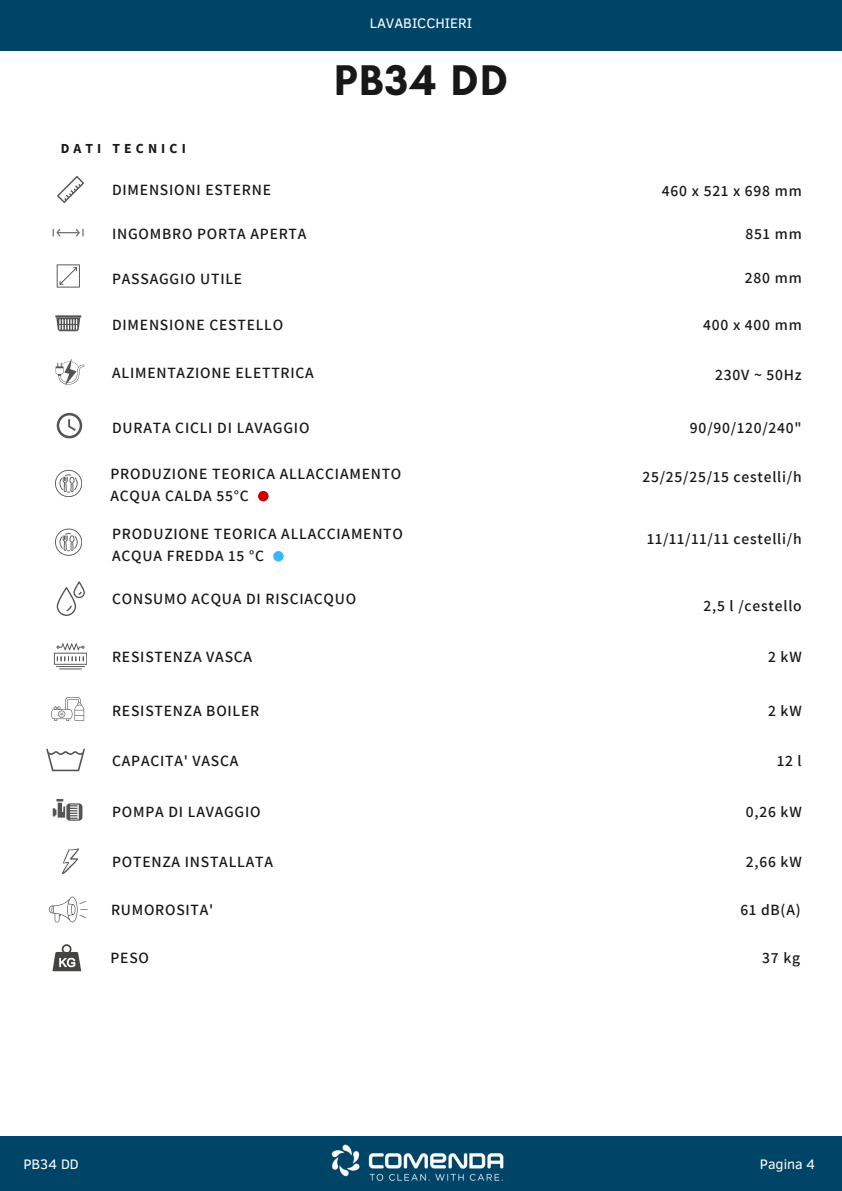
<style>
.page{position:relative;width:842px;height:1191px;background:#fff}
.page>*{position:absolute;margin:0;border:0;box-sizing:border-box;transform-origin:0 0}
.t1{font:700 43.7px "Glacial Indifference";letter-spacing:.035em;color:#181818}
.t2{font:600 15.6px/21.8px "Assistant";letter-spacing:.05em;color:#181818}
.t3{font:14.1px "Clear Sans";color:#fff}
.t4{font:700 13.8px "Source Sans Pro";letter-spacing:.3em;color:#181818}
</style>
<div class="page">
<div style="left:0;top:1136px;width:842px;height:54px;background:#004568"></div>
<img style="left:331px;top:1144px;width:173px;height:37px">
<div style="left:0;top:0;width:842px;height:51px;background:#004568"></div>
<svg style="left:57px;top:176px;width:27px;height:27px"></svg>
<svg style="left:57px;top:264px;width:23px;height:23px"></svg>
<svg style="left:55px;top:317px;width:26px;height:14px"></svg>
<hr style="left:55px;top:315px;width:26px;height:2px;background:#545454">
<svg style="left:53px;top:229px;width:31px;height:7px"></svg>
<svg style="left:57px;top:413px;width:25px;height:25px"></svg>
<svg style="left:56px;top:359px;width:28px;height:26px"></svg>
<svg style="left:57px;top:581px;width:28px;height:35px"></svg>
<svg style="left:62px;top:848px;width:17px;height:25px"></svg>
<svg style="left:51px;top:697px;width:33px;height:24px"></svg>
<svg style="left:46px;top:748px;width:39px;height:23px"></svg>
<svg style="left:53px;top:799px;width:29px;height:21px"></svg>
<svg style="left:54px;top:643px;width:33px;height:26px"></svg>
<svg style="left:49px;top:896px;width:39px;height:26px"></svg>
<svg style="left:52px;top:944px;width:29px;height:27px"></svg>
<svg style="left:55px;top:470px;width:27px;height:27px"></svg>
<svg style="left:55px;top:528px;width:27px;height:27px"></svg>
<div style="left:258px;top:491px;width:11px;height:10px;background:#c00;border-radius:50%"></div>
<div style="left:273px;top:551px;width:11px;height:10px;background:#38b6ff;border-radius:50%"></div>
<p class="t3" style="left:370px;top:13px;width:104px">LAVABICCHIERI</p>
<h2 class="t1" style="left:334px;top:54px;width:175px">PB34 DD</h2>
<h1 class="t4" style="left:61px;top:140px;width:127px">DATI TECNICI</h1>
<p class="t2" style="left:112px;top:178px;width:160px">DIMENSIONI ESTERNE</p>
<h2 class="t2" style="left:662px;top:179px;width:141px">460 x 521 x 698 mm</h2>
<h4 class="t2" style="left:112px;top:223px;width:196px">INGOMBRO PORTA APERTA</h4>
<h4 class="t2" style="left:746px;top:223px;width:58px">851 mm</h4>
<h2 class="t2" style="left:112px;top:267px;width:132px">PASSAGGIO UTILE</h2>
<p class="t2" style="left:745px;top:266px;width:58px">280 mm</p>
<h2 class="t2" style="left:112px;top:313px;width:173px">DIMENSIONE CESTELLO</h2>
<h4 class="t2" style="left:703px;top:313px;width:100px">400 x 400 mm</h4>
<h2 class="t2" style="left:112px;top:361px;width:203px">ALIMENTAZIONE ELETTRICA</h2>
<h4 class="t2" style="left:715px;top:363px;width:88px">230V ~ 50Hz</h4>
<p class="t2" style="left:112px;top:416px;width:199px">DURATA CICLI DI LAVAGGIO</p>
<h2 class="t2" style="left:690px;top:416px;width:113px">90/90/120/240"</h2>
<h4 class="t2" style="left:642px;top:465px;width:161px">25/25/25/15 cestelli/h</h4>
<p class="t2" style="left:111px;top:462px;width:292px">PRODUZIONE TEORICA ALLACCIAMENTO<br>ACQUA CALDA 55°C</p>
<h2 class="t2" style="left:112px;top:522px;width:292px">PRODUZIONE TEORICA ALLACCIAMENTO<br>ACQUA FREDDA 15 °C</h2>
<h4 class="t2" style="left:647px;top:527px;width:156px">11/11/11/11 cestelli/h</h4>
<p class="t2" style="left:112px;top:587px;width:246px">CONSUMO ACQUA DI RISCIACQUO</p>
<h4 class="t2" style="left:703px;top:594px;width:100px">2,5 l /cestello</h4>
<h2 class="t2" style="left:112px;top:645px;width:142px">RESISTENZA VASCA</h2>
<h4 class="t2" style="left:768px;top:645px;width:35px">2 kW</h4>
<p class="t2" style="left:112px;top:699px;width:149px">RESISTENZA BOILER</p>
<h2 class="t2" style="left:768px;top:699px;width:35px">2 kW</h2>
<h4 class="t2" style="left:112px;top:749px;width:128px">CAPACITA' VASCA</h4>
<p class="t2" style="left:777px;top:749px;width:26px">12 l</p>
<h2 class="t2" style="left:112px;top:800px;width:150px">POMPA DI LAVAGGIO</h2>
<h4 class="t2" style="left:746px;top:800px;width:57px">0,26 kW</h4>
<p class="t2" style="left:112px;top:850px;width:162px">POTENZA INSTALLATA</p>
<h2 class="t2" style="left:746px;top:850px;width:57px">2,66 kW</h2>
<h4 class="t2" style="left:111px;top:898px;width:104px">RUMOROSITA'</h4>
<p class="t2" style="left:740px;top:898px;width:62px">61 dB(A)</p>
<h2 class="t2" style="left:111px;top:946px;width:40px">PESO</h2>
<h4 class="t2" style="left:762px;top:946px;width:39px">37 kg</h4>
<p class="t3" style="left:23px;top:1153px;width:57px">PB34 DD</p>
<p class="t3" style="left:760px;top:1153px;width:57px">Pagina 4</p>
</div>
